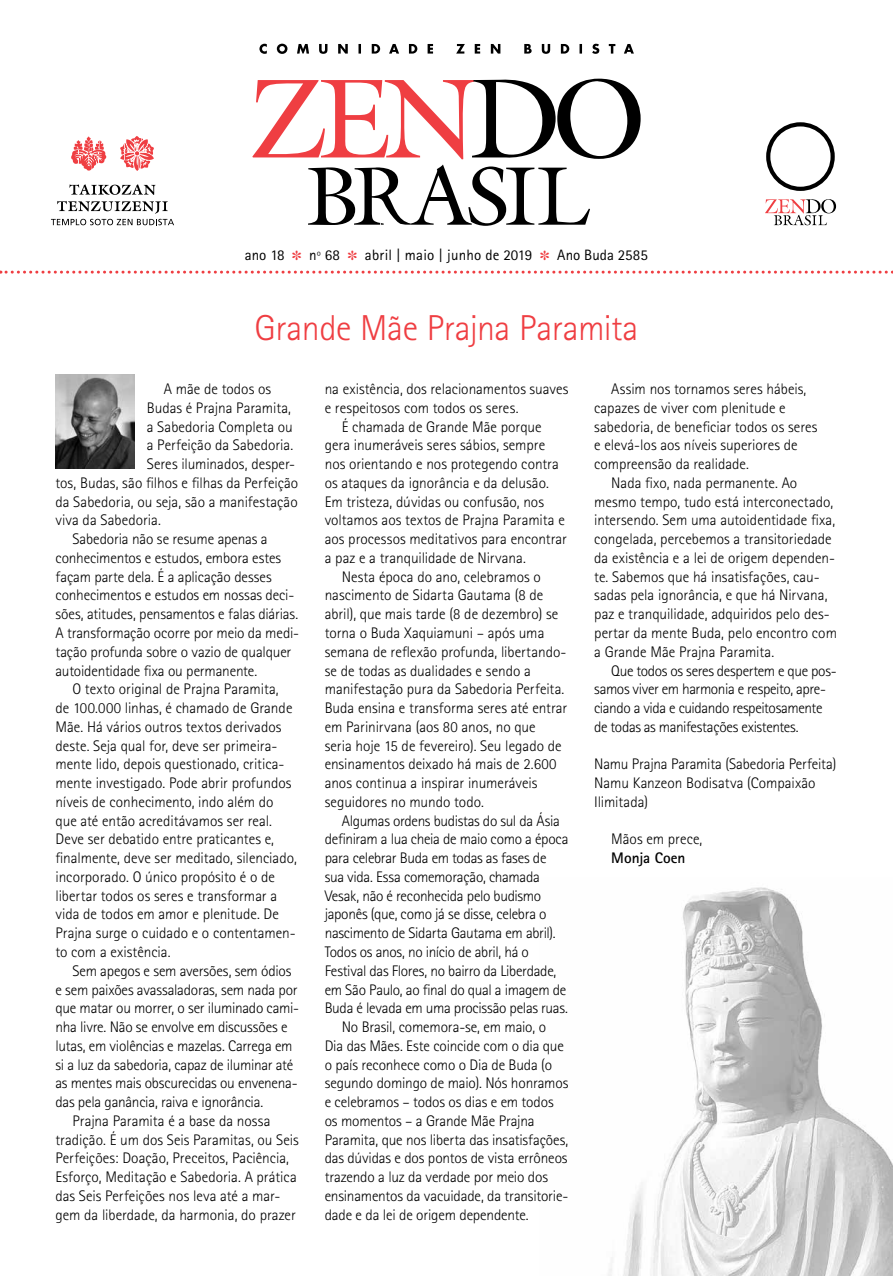
<style>
.page{position:relative;width:893px;height:1276px;background:#fff}
.page>*{position:absolute;margin:0;border:0;box-sizing:border-box;transform-origin:0 0}
.t1{font:300 36px "Rotis Sans Serif Std";letter-spacing:-.01em;color:#ef3e42}
.t2{font:300 15.3px/18.8px "Rotis Sans Serif Std";letter-spacing:-.005em;color:#000}
.t3{font:300 15.3px/18.8px "Rotis Sans Serif Std";letter-spacing:-.025em;color:#000}
.t4{font:700 15.3px "Rotis Sans Serif Std";color:#000}
.t5{font:15px "Rotis Sans Serif Std";letter-spacing:.005em;color:#000}
.s1{color:#ef3e42}
</style>
<div class="page">
<img style="left:608px;top:887px;width:285px;height:389px">
<svg style="left:766px;top:122px;width:69px;height:69px"></svg>
<svg style="left:765px;top:199px;width:71px;height:26px"></svg>
<svg style="left:69px;top:184px;width:86px;height:11px"></svg>
<svg style="left:71px;top:137px;width:35px;height:34px"></svg>
<svg style="left:120px;top:136px;width:34px;height:35px"></svg>
<svg style="left:51px;top:201px;width:123px;height:24px"></svg>
<svg style="left:259px;top:44px;width:375px;height:10px"></svg>
<svg style="left:0;top:271px;width:893px;height:3px"></svg>
<img style="left:55px;top:374px;width:79px;height:94px">
<svg style="left:252px;top:79px;width:389px;height:147px"></svg>
<p class="t5" style="left:245px;top:246px;width:405px">ano 18 <span class="s1">✽</span> nº 68 <span class="s1">✽</span> abril | maio | junho de 2019 <span class="s1">✽</span> Ano Buda 2585</p>
<h1 class="t1" style="left:255px;top:307px;width:385px">Grande Mãe Prajna Paramita</h1>
<p class="t2" style="left:164px;top:379px;width:109px">A mãe de todos os</p>
<p class="t2" style="left:147px;top:398px;width:146px">Budas é Prajna Paramita,</p>
<p class="t2" style="left:147px;top:417px;width:148px">a Sabedoria Completa ou</p>
<p class="t2" style="left:147px;top:436px;width:148px">a Perfeição da Sabedoria.</p>
<p class="t2" style="left:147px;top:454px;width:150px">Seres iluminados, desper-</p>
<p class="t2" style="left:55px;top:473px;width:244px">tos, Budas, são filhos e filhas da Perfeição</p>
<p class="t2" style="left:55px;top:492px;width:244px">da Sabedoria, ou seja, são a manifestação</p>
<p class="t2" style="left:55px;top:511px;width:107px">viva da Sabedoria.</p>
<p class="t2" style="left:72px;top:529px;width:197px">Sabedoria não se resume apenas a</p>
<p class="t2" style="left:55px;top:548px;width:227px">conhecimentos e estudos, embora estes</p>
<p class="t2" style="left:55px;top:567px;width:218px">façam parte dela. É a aplicação desses</p>
<p class="t2" style="left:55px;top:586px;width:240px">conhecimentos e estudos em nossas deci-</p>
<p class="t2" style="left:55px;top:605px;width:244px">sões, atitudes, pensamentos e falas diárias.</p>
<p class="t2" style="left:55px;top:623px;width:245px">A transformação ocorre por meio da medi-</p>
<p class="t2" style="left:55px;top:642px;width:237px">tação profunda sobre o vazio de qualquer</p>
<p class="t2" style="left:55px;top:661px;width:203px">autoidentidade fixa ou permanente.</p>
<p class="t2" style="left:72px;top:680px;width:208px">O texto original de Prajna Paramita,</p>
<p class="t2" style="left:55px;top:698px;width:239px">de 100.000 linhas, é chamado de Grande</p>
<p class="t2" style="left:55px;top:717px;width:228px">Mãe. Há vários outros textos derivados</p>
<p class="t2" style="left:55px;top:736px;width:224px">deste. Seja qual for, deve ser primeira-</p>
<p class="t2" style="left:55px;top:755px;width:231px">mente lido, depois questionado, critica-</p>
<p class="t2" style="left:55px;top:773px;width:238px">mente investigado. Pode abrir profundos</p>
<p class="t2" style="left:55px;top:792px;width:220px">níveis de conhecimento, indo além do</p>
<p class="t2" style="left:55px;top:811px;width:218px">que até então acreditávamos ser real.</p>
<p class="t2" style="left:55px;top:830px;width:220px">Deve ser debatido entre praticantes e,</p>
<p class="t2" style="left:55px;top:848px;width:243px">finalmente, deve ser meditado, silenciado,</p>
<p class="t2" style="left:55px;top:867px;width:221px">incorporado. O único propósito é o de</p>
<p class="t2" style="left:55px;top:886px;width:223px">libertar todos os seres e transformar a</p>
<p class="t2" style="left:55px;top:905px;width:225px">vida de todos em amor e plenitude. De</p>
<p class="t2" style="left:55px;top:923px;width:242px">Prajna surge o cuidado e o contentamen-</p>
<p class="t2" style="left:55px;top:942px;width:117px">to com a existência.</p>
<p class="t2" style="left:72px;top:961px;width:220px">Sem apegos e sem aversões, sem ódios</p>
<p class="t2" style="left:55px;top:980px;width:244px">e sem paixões avassaladoras, sem nada por</p>
<p class="t2" style="left:55px;top:998px;width:245px">que matar ou morrer, o ser iluminado cami-</p>
<p class="t2" style="left:55px;top:1017px;width:234px">nha livre. Não se envolve em discussões e</p>
<p class="t2" style="left:55px;top:1036px;width:239px">lutas, em violências e mazelas. Carrega em</p>
<p class="t2" style="left:55px;top:1055px;width:239px">si a luz da sabedoria, capaz de iluminar até</p>
<p class="t2" style="left:55px;top:1073px;width:244px">as mentes mais obscurecidas ou envenena-</p>
<p class="t2" style="left:55px;top:1092px;width:209px">das pela ganância, raiva e ignorância.</p>
<p class="t2" style="left:72px;top:1111px;width:200px">Prajna Paramita é a base da nossa</p>
<p class="t2" style="left:55px;top:1130px;width:245px">tradição. É um dos Seis Paramitas, ou Seis</p>
<p class="t2" style="left:55px;top:1149px;width:235px">Perfeições: Doação, Preceitos, Paciência,</p>
<p class="t2" style="left:55px;top:1167px;width:243px">Esforço, Meditação e Sabedoria. A prática</p>
<p class="t2" style="left:55px;top:1186px;width:226px">das Seis Perfeições nos leva até a mar-</p>
<p class="t2" style="left:55px;top:1205px;width:242px">gem da liberdade, da harmonia, do prazer</p>
<p class="t2" style="left:325px;top:379px;width:245px">na existência, dos relacionamentos suaves</p>
<p class="t2" style="left:325px;top:398px;width:195px">e respeitosos com todos os seres.</p>
<p class="t2" style="left:342px;top:417px;width:202px">É chamada de Grande Mãe porque</p>
<p class="t2" style="left:325px;top:436px;width:222px">gera inumeráveis seres sábios, sempre</p>
<p class="t2" style="left:325px;top:454px;width:236px">nos orientando e nos protegendo contra</p>
<p class="t2" style="left:325px;top:473px;width:226px">os ataques da ignorância e da delusão.</p>
<p class="t2" style="left:325px;top:492px;width:221px">Em tristeza, dúvidas ou confusão, nos</p>
<p class="t2" style="left:325px;top:511px;width:242px">voltamos aos textos de Prajna Paramita e</p>
<p class="t2" style="left:325px;top:529px;width:244px">aos processos meditativos para encontrar</p>
<p class="t2" style="left:325px;top:548px;width:203px">a paz e a tranquilidade de Nirvana.</p>
<p class="t2" style="left:342px;top:567px;width:201px">Nesta época do ano, celebramos o</p>
<p class="t2" style="left:325px;top:586px;width:220px">nascimento de Sidarta Gautama (8 de</p>
<p class="t2" style="left:325px;top:605px;width:235px">abril), que mais tarde (8 de dezembro) se</p>
<p class="t2" style="left:325px;top:623px;width:221px">torna o Buda Xaquiamuni – após uma</p>
<p class="t2" style="left:325px;top:642px;width:243px">semana de reflexão profunda, libertando-</p>
<p class="t2" style="left:325px;top:661px;width:208px">se de todas as dualidades e sendo a</p>
<p class="t2" style="left:325px;top:680px;width:241px">manifestação pura da Sabedoria Perfeita.</p>
<p class="t2" style="left:325px;top:698px;width:244px">Buda ensina e transforma seres até entrar</p>
<p class="t2" style="left:325px;top:717px;width:213px">em Parinirvana (aos 80 anos, no que</p>
<p class="t2" style="left:325px;top:736px;width:239px">seria hoje 15 de fevereiro). Seu legado de</p>
<p class="t2" style="left:325px;top:755px;width:233px">ensinamentos deixado há mais de 2.600</p>
<p class="t2" style="left:325px;top:773px;width:214px">anos continua a inspirar inumeráveis</p>
<p class="t2" style="left:325px;top:792px;width:161px">seguidores no mundo todo.</p>
<p class="t2" style="left:342px;top:811px;width:220px">Algumas ordens budistas do sul da Ásia</p>
<p class="t2" style="left:325px;top:830px;width:245px">definiram a lua cheia de maio como a época</p>
<p class="t2" style="left:325px;top:848px;width:223px">para celebrar Buda em todas as fases de</p>
<p class="t2" style="left:325px;top:867px;width:217px">sua vida. Essa comemoração, chamada</p>
<p class="t2" style="left:325px;top:886px;width:218px">Vesak, não é reconhecida pelo budismo</p>
<p class="t2" style="left:325px;top:905px;width:223px">japonês (que, como já se disse, celebra o</p>
<p class="t3" style="left:325px;top:923px;width:233px">nascimento de Sidarta Gautama em abril).</p>
<p class="t2" style="left:325px;top:942px;width:206px">Todos os anos, no início de abril, há o</p>
<p class="t2" style="left:325px;top:961px;width:233px">Festival das Flores, no bairro da Liberdade,</p>
<p class="t2" style="left:325px;top:980px;width:243px">em São Paulo, ao final do qual a imagem de</p>
<p class="t2" style="left:325px;top:998px;width:245px">Buda é levada em uma procissão pelas ruas.</p>
<p class="t2" style="left:342px;top:1017px;width:206px">No Brasil, comemora-se, em maio, o</p>
<p class="t2" style="left:325px;top:1036px;width:241px">Dia das Mães. Este coincide com o dia que</p>
<p class="t2" style="left:325px;top:1055px;width:229px">o país reconhece como o Dia de Buda (o</p>
<p class="t2" style="left:325px;top:1073px;width:245px">segundo domingo de maio). Nós honramos</p>
<p class="t2" style="left:325px;top:1092px;width:230px">e celebramos – todos os dias e em todos</p>
<p class="t2" style="left:325px;top:1111px;width:211px">os momentos – a Grande Mãe Prajna</p>
<p class="t2" style="left:325px;top:1130px;width:245px">Paramita, que nos liberta das insatisfações,</p>
<p class="t2" style="left:325px;top:1148px;width:244px">das dúvidas e dos pontos de vista errôneos</p>
<p class="t2" style="left:325px;top:1167px;width:225px">trazendo a luz da verdade por meio dos</p>
<p class="t2" style="left:325px;top:1186px;width:245px">ensinamentos da vacuidade, da transitorie-</p>
<p class="t2" style="left:325px;top:1205px;width:206px">dade e da lei de origem dependente.</p>
<p class="t2" style="left:594px;top:379px;width:225px;text-indent:17px">Assim nos tornamos seres hábeis, capazes de viver com plenitude e sabedoria, de beneficiar todos os seres e elevá-los aos níveis superiores de compreensão da realidade.</p>
<p class="t2" style="left:594px;top:473px;width:244px;text-indent:17px">Nada fixo, nada permanente. Ao mesmo tempo, tudo está interconectado, intersendo. Sem uma autoidentidade fixa, congelada, percebemos a transitoriedade da existência e a lei de origem dependen&shy;te. Sabemos que há insatisfações, cau&shy;sadas pela ignorância, e que há Nirvana, paz e tranquilidade, adquiridos pelo des&shy;pertar da mente Buda, pelo encontro com a Grande Mãe Prajna Paramita.</p>
<p class="t3" style="left:594px;top:661px;width:244px;text-indent:17px">Que todos os seres despertem e que pos&shy;samos viver em harmonia e respeito, apre&shy;ciando a vida e cuidando respeitosamente de todas as manifestações existentes.</p>
<p class="t2" style="left:594px;top:755px;width:244px">Namu Prajna Paramita (Sabedoria Perfeita)<br>Namu Kanzeon Bodisatva (Compaixão<br>Ilimitada)</p>
<p class="t2" style="left:611px;top:830px;width:93px">Mãos em prece,</p>
<p class="t4" style="left:611px;top:848px;width:76px">Monja Coen</p>
</div>
